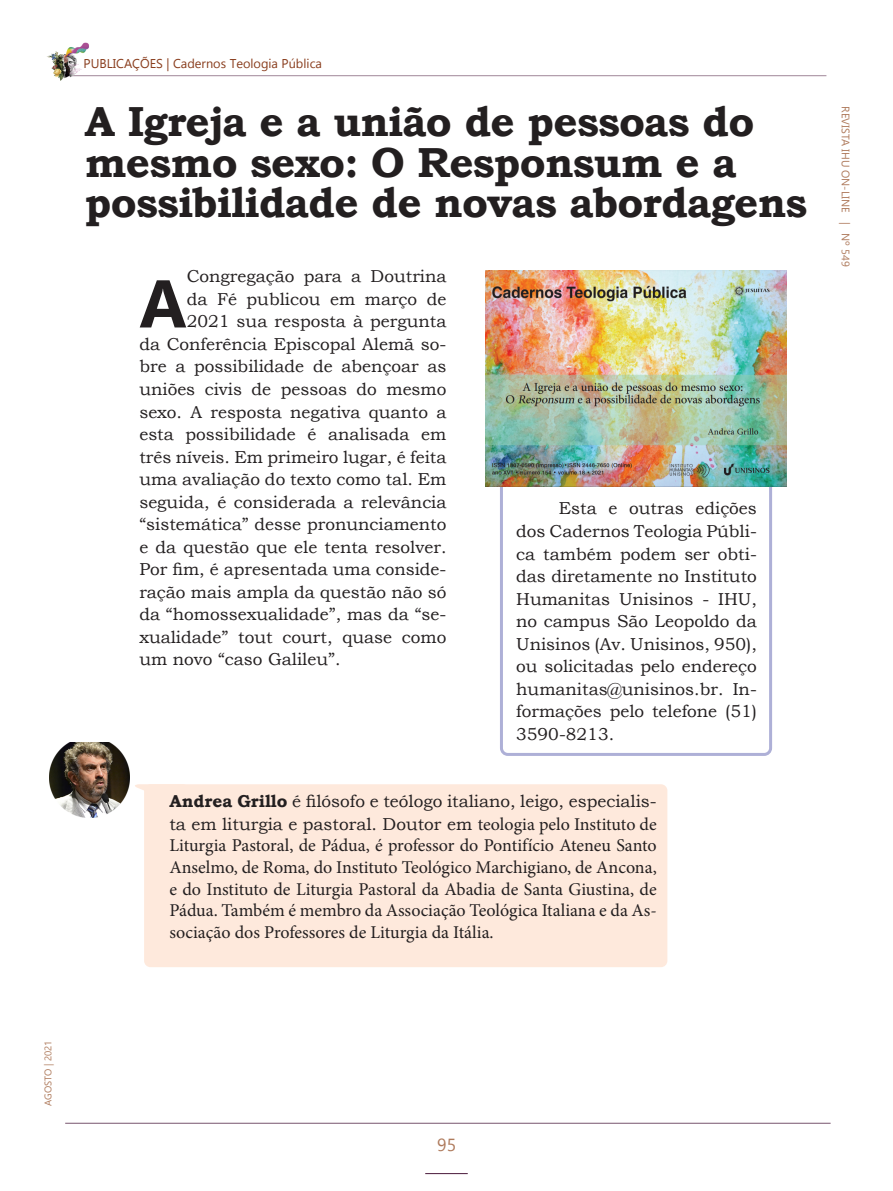
<style>
.page{position:relative;width:893px;height:1191px;background:#fff}
.page>*{position:absolute;margin:0;border:0;box-sizing:border-box;transform-origin:0 0}
.ABERTURA-Capitular{font:700 67.35px "Gadugi";color:#231f20}
.TÍTULO-1{font:700 42px/40.5px "Bookman Old Style";letter-spacing:-.02em;color:#231f20}
.ABERTURA-BIOGRAFIA{font:18px/21.6px "Minion Pro";color:#231f20;text-align:justify}
.t1{font:17.55px "Gadugi";color:#af7b5d}
.ABERTURA-Capitular-2{font:17.25px "Bookman Old Style";color:#231f20}
.ABERTURA-Geral{font:17.25px/22.5px "Bookman Old Style";color:#231f20;text-align:justify}
.ABERTURA-BIOGRAFIA-2{font:17.25px/22.5px "Bookman Old Style";color:#231f20}
.Cartola{font:12.75px "Gadugi";color:#893d1d}
.t2{font:10.95px "Gadugi";color:#af7b5d}
.t3{font:9.6px "Gadugi";color:#af7b5d}
.s1{font-weight:700}
.s2{font-family:"Minion Pro";font-size:18px}
</style>
<div class="page">
<hr style="left:425px;top:1173px;width:43px;height:1px;background:#49193b">
<hr style="left:63px;top:75px;width:763px;height:1px;background:#805e76">
<hr style="left:65px;top:1123px;width:766px;height:1px;background:#49193b">
<img style="left:47px;top:43px;width:43px;height:38px">
<div style="left:500px;top:450px;width:272px;height:306px;border:3px solid #aeb0d7;border-radius:6px"></div>
<img style="left:485px;top:270px;width:302px;height:216px">
<div style="left:144px;top:784px;width:523px;height:183px;background:#fee9dc;border-radius:6px"></div>
<svg style="left:135px;top:784px;width:13px;height:6px"></svg>
<img style="left:50px;top:743px;width:80px;height:74px">
<p class="Cartola" style="left:84px;top:56px;width:240px">PUBLICAÇÕES | Cadernos Teologia Pública</p>
<p class="TÍTULO-1" style="left:85px;top:101px;width:724px">A Igreja e a união de pessoas do mesmo sexo: O Responsum e a possibilidade de novas abordagens</p>
<p class="ABERTURA-Capitular-2" style="left:187px;top:265px;width:261px">Congregação para a Doutrina</p>
<p class="ABERTURA-Capitular-2" style="left:187px;top:288px;width:261px">da Fé publicou em março de</p>
<p class="ABERTURA-Capitular-2" style="left:187px;top:310px;width:261px">2021 sua resposta à pergunta</p>
<p class="ABERTURA-Capitular-2" style="left:139px;top:333px;width:309px">da Conferência Episcopal Alemã so-</p>
<p class="ABERTURA-Capitular-2" style="left:139px;top:355px;width:309px">bre a possibilidade de abençoar as</p>
<p class="ABERTURA-Capitular-2" style="left:139px;top:378px;width:309px">uniões civis de pessoas do mesmo</p>
<p class="ABERTURA-Capitular-2" style="left:139px;top:400px;width:309px">sexo. A resposta negativa quanto a</p>
<p class="ABERTURA-Capitular-2" style="left:139px;top:423px;width:309px">esta possibilidade é analisada em</p>
<p class="ABERTURA-Capitular-2" style="left:139px;top:445px;width:309px">três níveis. Em primeiro lugar, é feita</p>
<p class="ABERTURA-Capitular-2" style="left:139px;top:468px;width:309px">uma avaliação do texto como tal. Em</p>
<p class="ABERTURA-Capitular-2" style="left:139px;top:490px;width:309px">seguida, é considerada a relevância</p>
<p class="ABERTURA-Capitular-2" style="left:139px;top:513px;width:309px">“sistemática” desse pronunciamento</p>
<p class="ABERTURA-Capitular-2" style="left:139px;top:535px;width:309px">e da questão que ele tenta resolver.</p>
<p class="ABERTURA-Capitular-2" style="left:139px;top:558px;width:309px">Por fim, é apresentada uma conside-</p>
<p class="ABERTURA-Capitular-2" style="left:139px;top:580px;width:309px">ração mais ampla da questão não só</p>
<p class="ABERTURA-Capitular-2" style="left:139px;top:603px;width:309px">da “homossexualidade”, mas da “se-</p>
<p class="ABERTURA-Capitular-2" style="left:139px;top:625px;width:309px">xualidade” tout court, quase como</p>
<p class="ABERTURA-Capitular-2" style="left:139px;top:648px;width:203px">um novo “caso Galileu”.</p>
<p class="ABERTURA-Capitular" style="left:139px;top:263px;width:49px">A</p>
<p class="ABERTURA-Geral" style="left:516px;top:497px;width:242px;text-indent:43px">Esta e outras edições dos Cadernos Teologia Públi&shy;ca também podem ser obti&shy;das diretamente no Instituto Humanitas Unisinos - IHU, no campus São Leopoldo da Unisinos (Av. Unisinos, 950), ou solicitadas pelo endereço humanitas@unisinos.br. In&shy;formações pelo telefone (51)<br>3590-8213.</p>
<p class="ABERTURA-BIOGRAFIA-2" style="left:169px;top:790px;width:489px"><span class="s1">Andrea Grillo</span> é filósofo e teólogo italiano, leigo, especialis&shy;ta em liturgia e pastoral. Doutor em <span class="s2">teologia pelo Instituto de</span></p>
<p class="ABERTURA-BIOGRAFIA" style="left:169px;top:835px;width:489px">Liturgia Pastoral, de Pádua, é professor do Pontifício Ateneu Santo Anselmo, de Roma, do Instituto Teológico Marchigiano, de Ancona, e do Instituto de Liturgia Pastoral da Abadia de Santa Giustina, de Pádua. Também é membro da Associação Teológica Italiana e da As&shy;sociação dos Professores de Liturgia da Itália.</p>
<p class="t2" style="left:852px;top:106px;width:162px;rotate:90deg">REVISTA IHU ON-LINE | Nº 549</p>
<p class="t3" style="left:42px;top:1106px;width:67px;rotate:-90deg">AGOSTO | 2021</p>
<p class="t1" style="left:437px;top:1134px;width:20px">95</p>
</div>
